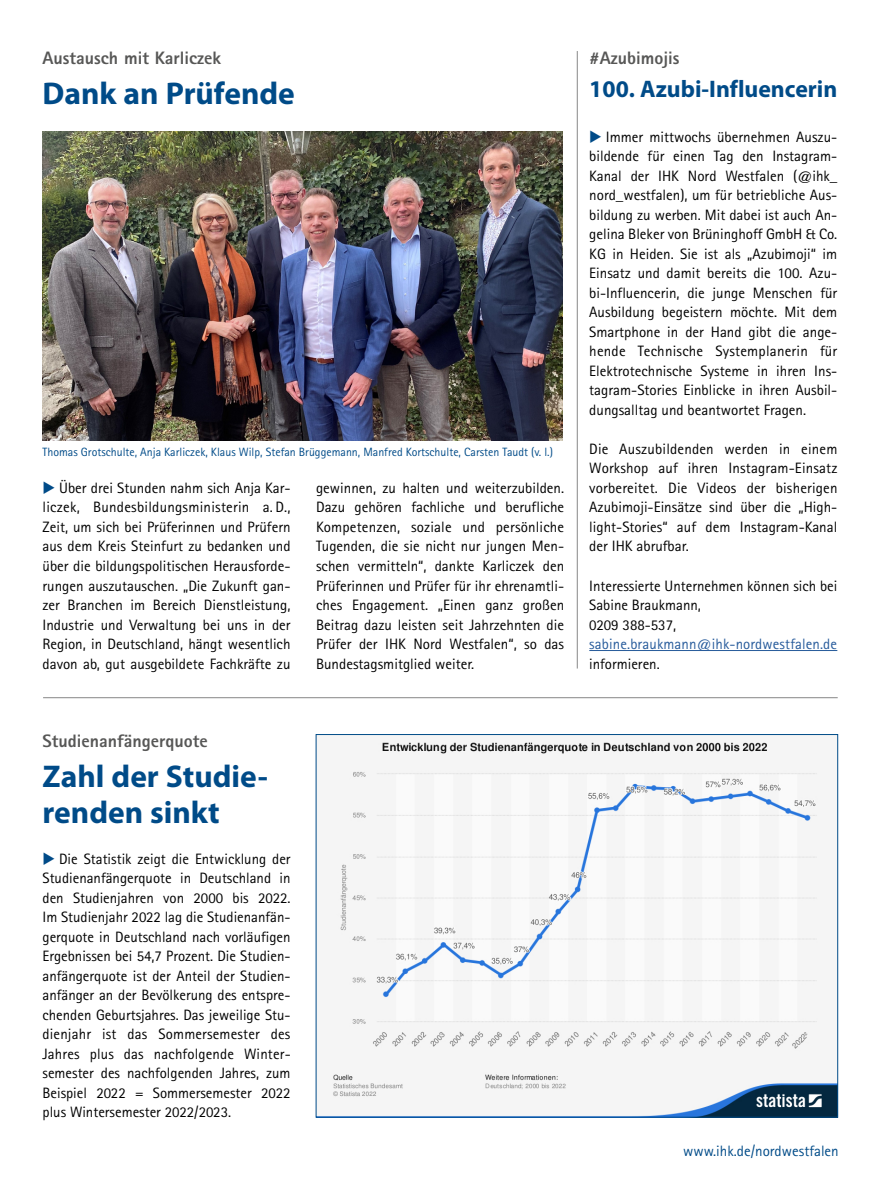
<style>
.page{position:relative;width:893px;height:1191px;background:#fff}
.page>*{position:absolute;margin:0;border:0;box-sizing:border-box;transform-origin:0 0}
.Headline_blau{font:700 31.5px/36px "Myriad Pro";color:#004b88}
.Headline_blau-2{font:700 24px "Myriad Pro";color:#004b88}
.Overline{font:800 18px "Rotis Sans Serif";color:#575756}
.Copy{font:15px/19.5px "Rotis Sans Serif";color:#000;text-align:justify}
.Copy-2{font:15px/19.5px "Rotis Sans Serif";letter-spacing:.01em;color:#275b9b}
.t1{font:15px "Rotis Sans Serif";color:#004b88}
.Bildunterschrift{font:12px "Rotis Sans Serif";color:#004b88}
.s1{color:#004b88}
.s2{color:#000}
</style>
<div class="page">
<hr style="left:589px;top:650px;width:248px;height:1px;background:#275b9b">
<hr style="left:43px;top:697px;width:795px;height:1px;background:#878787">
<hr style="left:577px;top:51px;width:1px;height:617px;background:#878787">
<img style="left:332px;top:741px;width:504px;height:374px">
<img style="left:43px;top:132px;width:520px;height:308px">
<p class="Overline" style="left:43px;top:46px;width:180px">Austausch mit Karliczek</p>
<p class="Headline_blau" style="left:43px;top:74px;width:254px">Dank an Prüfende</p>
<p class="Bildunterschrift" style="left:43px;top:444px;width:512px">Thomas Grotschulte, Anja Karliczek, Klaus Wilp, Stefan Brüggemann, Manfred Kortschulte, Carsten Taudt (v. l.)</p>
<p class="Copy" style="left:43px;top:478px;width:250px"><span class="s1">◆</span> Über drei Stunden nahm sich Anja Kar&shy;liczek, Bundesbildungsministerin a. D., Zeit, um sich bei Prüferinnen und Prüfern aus dem Kreis Steinfurt zu bedanken und über die bildungspolitischen Herausforde&shy;rungen auszutauschen. „Die Zukunft gan&shy;zer Branchen im Bereich Dienstleistung, Industrie und Verwaltung bei uns in der Region, in Deutschland, hängt wesentlich davon ab, gut ausgebildete Fachkräfte zu</p>
<p class="Overline" style="left:43px;top:729px;width:167px">Studienanfängerquote</p>
<p class="Headline_blau" style="left:43px;top:757px;width:225px">Zahl der Studie&shy;renden sinkt</p>
<p class="Copy" style="left:43px;top:848px;width:250px"><span class="s1">◆</span> Die Statistik zeigt die Entwicklung der Studienanfängerquote in Deutschland in den Studienjahren von 2000 bis 2022.<br>Im Studienjahr 2022 lag die Studienanfän&shy;gerquote in Deutschland nach vorläufigen Ergebnissen bei 54,7 Prozent. Die Studien&shy;anfängerquote ist der Anteil der Studien&shy;anfänger an der Bevölkerung des entspre&shy;chenden Geburtsjahres. Das jeweilige Stu&shy;dienjahr ist das Sommersemester des Jahres plus das nachfolgende Winter&shy;semester des nachfolgenden Jahres, zum Beispiel 2022 = Sommersemester 2022 plus Wintersemester 2022/2023.</p>
<p class="Copy" style="left:316px;top:478px;width:250px">gewinnen, zu halten und weiterzubilden.<br>Dazu gehören fachliche und berufliche Kompetenzen, soziale und persönliche Tugenden, die sie nicht nur jungen Men&shy;schen vermitteln“, dankte Karliczek den Prüferinnen und Prüfer für ihr ehrenamtli&shy;ches Engagement. „Einen ganz großen Beitrag dazu leisten seit Jahrzehnten die Prüfer der IHK Nord Westfalen“, so das Bundestagsmitglied weiter.</p>
<p class="Overline" style="left:589px;top:46px;width:92px">#Azubimojis</p>
<p class="Headline_blau-2" style="left:589px;top:73px;width:250px">100. Azubi-Influencerin</p>
<p class="Copy" style="left:589px;top:127px;width:250px"><span class="s1">◆</span> Immer mittwochs übernehmen Auszu&shy;bildende für einen Tag den Instagram-Kanal der IHK Nord Westfalen (@ihk_ nord_westfalen), um für betriebliche Aus&shy;bildung zu werben. Mit dabei ist auch An&shy;gelina Bleker von Brüninghoff GmbH &amp; Co.<br>KG in Heiden. Sie ist als „Azubimoji“ im Einsatz und damit bereits die 100. Azu&shy;bi-Influencerin, die junge Menschen für Ausbildung begeistern möchte. Mit dem Smartphone in der Hand gibt die ange&shy;hende Technische Systemplanerin für Elektrotechnische Systeme in ihren Ins&shy;tagram-Stories Einblicke in ihren Ausbil&shy;dungsalltag und beantwortet Fragen.</p>
<p class="Copy" style="left:589px;top:439px;width:250px">Die Auszubildenden werden in einem Workshop auf ihren Instagram-Einsatz vorbereitet. Die Videos der bisherigen Azubimoji-Einsätze sind über die „High&shy;light-Stories“ auf dem Instagram-Kanal der IHK abrufbar.</p>
<p class="Copy" style="left:589px;top:575px;width:250px">Interessierte Unternehmen können sich bei<br>Sabine Braukmann,</p>
<p class="Copy" style="left:589px;top:614px;width:88px">0209 388-537,</p>
<p class="Copy-2" style="left:589px;top:634px;width:249px">sabine.braukmann@ihk-nordwestfalen.de <span class="s2">informieren.</span></p>
<p class="t1" style="left:683px;top:1141px;width:157px">www.ihk.de/nordwestfalen</p>
</div>
